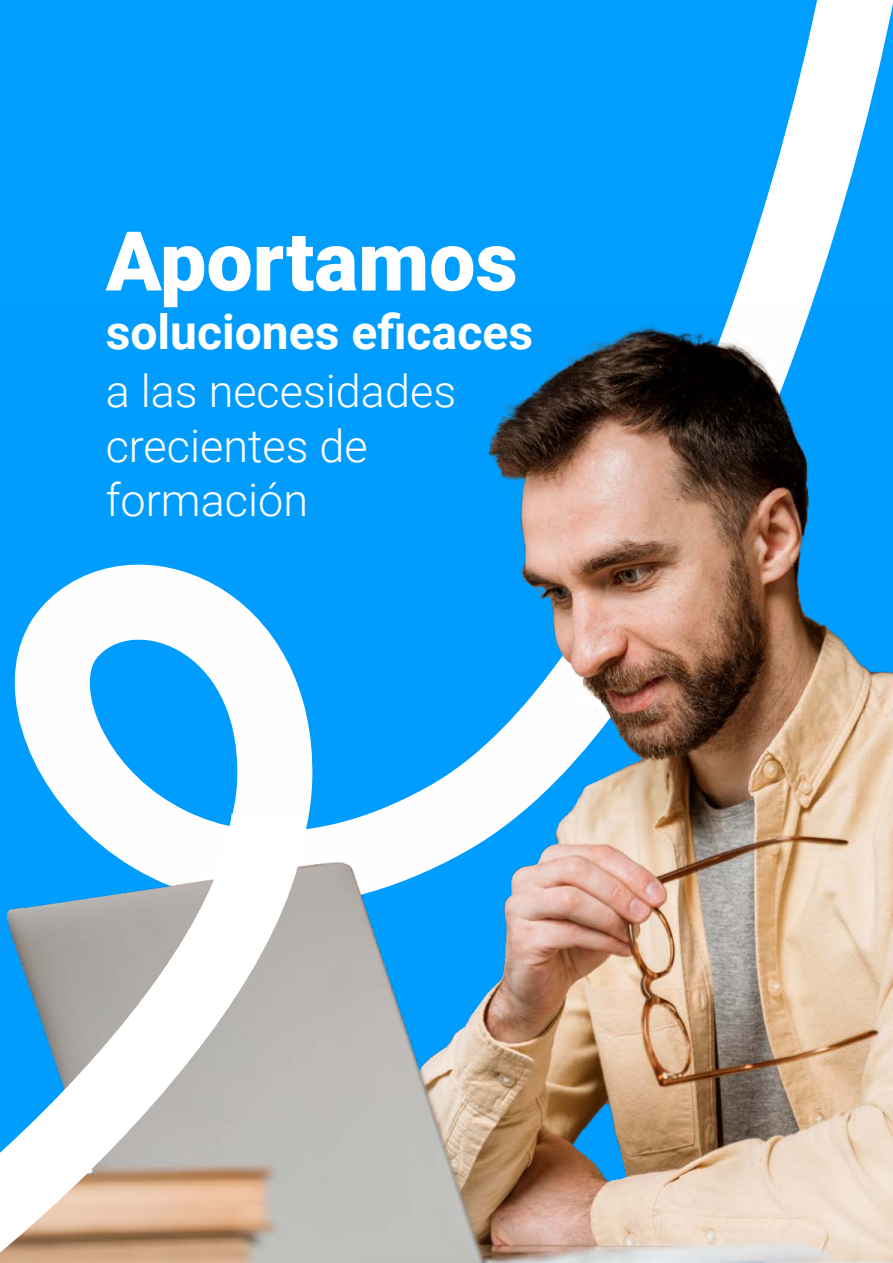
<style>
.page{position:relative;width:893px;height:1263px;background:#fff}
.page>*{position:absolute;margin:0;border:0;box-sizing:border-box;transform-origin:0 0}
.t1{font:900 82.5px "Roboto";color:#fff}
.t2{font:700 48px "Roboto";color:#fff}
.t3{font:300 45px/54px "Roboto";color:#fff}
</style>
<div class="page">
<svg style="left:0;top:0;width:893px;height:305px;background:#16a6fe"></svg>
<img style="left:0;top:305px;width:893px;height:958px">
<svg style="left:0;top:736px;width:350px;height:527px"></svg>
<h1 class="t1" style="left:106px;top:203px;width:414px">Aportamos</h1>
<p class="t2" style="left:106px;top:298px;width:429px">soluciones eficaces</p>
<p class="t3" style="left:106px;top:363px;width:352px">a las necesidades crecientes de formación</p>
</div>
